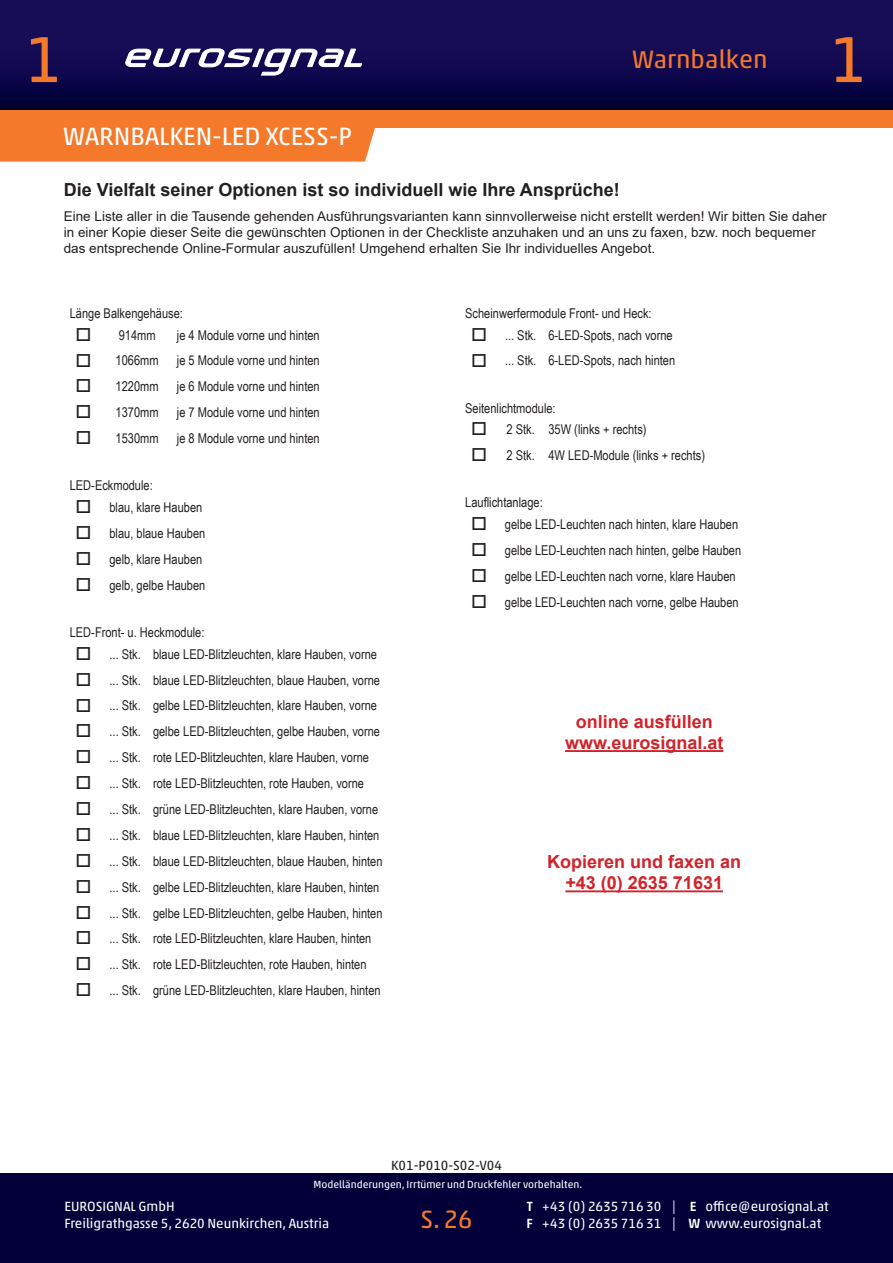
<style>
.page{position:relative;width:893px;height:1263px;background:#fff}
.page>*{position:absolute;margin:0;border:0;box-sizing:border-box;transform-origin:0 0}
.t1{font:66px "Akko Pro";color:#f4792a}
.t2{font:25.5px "Akko Pro";color:#fff}
.t3{font:25.5px "Akko Pro";color:#f4792a}
.t4{font:700 18px/21.6px "Arial";color:#d1232a;text-align:center}
.t5{font:700 18px "Arial";color:#231f20}
.t6{font:13.5px "Arial Narrow";color:#231f20}
.t7{font:13.5px/16.2px "Arial";color:#231f20}
.t8{font:13.5px/16.5px "Akko Pro";color:#fff}
.t9{font:13.5px "Akko Pro";color:#231f20}
.t10{font:10.5px "Akko Pro";color:#fff}
.s1{font-weight:500}
</style>
<div class="page">
<svg style="left:0;top:0;width:893px;height:110px;background:#0f094c"></svg>
<div style="left:0;top:110px;width:893px;height:18px;background:#f4792a"></div>
<div style="left:0;top:1174px;width:893px;height:89px;background:#030039"></div>
<div style="left:0;top:128px;width:375px;height:34px;background:#f4792a"></div>
<div style="left:352px;top:129px;width:13px;height:30px;background:#f4792a"></div>
<svg style="left:253px;top:49px;width:11px;height:18px"></svg>
<div style="left:253px;top:49px;width:11px;height:18px;border:1px solid #fff"></div>
<svg style="left:261px;top:49px;width:101px;height:26px"></svg>
<svg style="left:125px;top:49px;width:128px;height:18px"></svg>
<hr style="left:565px;top:750px;width:158px;height:2px;background:#d1232a">
<hr style="left:565px;top:890px;width:158px;height:2px;background:#d1232a">
<h1 class="t1" style="left:25px;top:19px;width:38px">1</h1>
<h2 class="t3" style="left:632px;top:44px;width:137px">Warnbalken</h2>
<h1 class="t1" style="left:830px;top:19px;width:38px">1</h1>
<h2 class="t2" style="left:63px;top:121px;width:290px">WARNBALKEN-LED XCESS-P</h2>
<h3 class="t5" style="left:64px;top:177px;width:558px">Die Vielfalt seiner Optionen ist so individuell wie Ihre Ansprüche!</h3>
<p class="t7" style="left:64px;top:208px;width:764px">Eine Liste aller in die Tausende gehenden Ausführungsvarianten kann sinnvollerweise nicht erstellt werden! Wir bitten Sie daher in einer Kopie dieser Seite die gewünschten Optionen in der Checkliste anzuhaken und an uns zu faxen, bzw. noch bequemer das entsprechende Online-Formular auszufüllen! Umgehend erhalten Sie Ihr individuelles Angebot.</p>
<p class="t6" style="left:70px;top:303px;width:115px">Länge Balkengehäuse:</p>
<p class="t6" style="left:76px;top:325px;width:82px">□ 914mm</p>
<p class="t6" style="left:177px;top:325px;width:144px">je 4 Module vorne und hinten</p>
<p class="t6" style="left:76px;top:351px;width:85px">□ 1066mm</p>
<p class="t6" style="left:177px;top:351px;width:144px">je 5 Module vorne und hinten</p>
<p class="t6" style="left:76px;top:377px;width:85px">□ 1220mm</p>
<p class="t6" style="left:177px;top:377px;width:144px">je 6 Module vorne und hinten</p>
<p class="t6" style="left:76px;top:403px;width:85px">□ 1370mm</p>
<p class="t6" style="left:177px;top:403px;width:144px">je 7 Module vorne und hinten</p>
<p class="t6" style="left:76px;top:428px;width:85px">□ 1530mm</p>
<p class="t6" style="left:177px;top:428px;width:144px">je 8 Module vorne und hinten</p>
<p class="t6" style="left:70px;top:476px;width:85px">LED-Eckmodule:</p>
<p class="t6" style="left:76px;top:497px;width:128px">□ blau, klare Hauben</p>
<p class="t6" style="left:76px;top:523px;width:131px">□ blau, blaue Hauben</p>
<p class="t6" style="left:76px;top:549px;width:128px">□ gelb, klare Hauben</p>
<p class="t6" style="left:76px;top:575px;width:131px">□ gelb, gelbe Hauben</p>
<p class="t6" style="left:70px;top:622px;width:136px">LED-Front- u. Heckmodule:</p>
<p class="t6" style="left:76px;top:644px;width:303px">□ ... Stk. blaue LED-Blitzleuchten, klare Hauben, vorne</p>
<p class="t6" style="left:76px;top:670px;width:306px">□ ... Stk. blaue LED-Blitzleuchten, blaue Hauben, vorne</p>
<p class="t6" style="left:76px;top:696px;width:303px">□ ... Stk. gelbe LED-Blitzleuchten, klare Hauben, vorne</p>
<p class="t6" style="left:76px;top:722px;width:306px">□ ... Stk. gelbe LED-Blitzleuchten, gelbe Hauben, vorne</p>
<p class="t6" style="left:76px;top:747px;width:295px">□ ... Stk. rote LED-Blitzleuchten, klare Hauben, vorne</p>
<p class="t6" style="left:76px;top:773px;width:290px">□ ... Stk. rote LED-Blitzleuchten, rote Hauben, vorne</p>
<p class="t6" style="left:76px;top:799px;width:304px">□ ... Stk. grüne LED-Blitzleuchten, klare Hauben, vorne</p>
<p class="t6" style="left:76px;top:825px;width:305px">□ ... Stk. blaue LED-Blitzleuchten, klare Hauben, hinten</p>
<p class="t6" style="left:76px;top:851px;width:308px">□ ... Stk. blaue LED-Blitzleuchten, blaue Hauben, hinten</p>
<p class="t6" style="left:76px;top:877px;width:305px">□ ... Stk. gelbe LED-Blitzleuchten, klare Hauben, hinten</p>
<p class="t6" style="left:76px;top:903px;width:308px">□ ... Stk. gelbe LED-Blitzleuchten, gelbe Hauben, hinten</p>
<p class="t6" style="left:76px;top:929px;width:297px">□ ... Stk. rote LED-Blitzleuchten, klare Hauben, hinten</p>
<p class="t6" style="left:76px;top:954px;width:292px">□ ... Stk. rote LED-Blitzleuchten, rote Hauben, hinten</p>
<p class="t6" style="left:76px;top:980px;width:307px">□ ... Stk. grüne LED-Blitzleuchten, klare Hauben, hinten</p>
<p class="t6" style="left:465px;top:303px;width:188px">Scheinwerfermodule Front- und Heck:</p>
<p class="t6" style="left:471px;top:325px;width:203px">□ ... Stk. 6-LED-Spots, nach vorne</p>
<p class="t6" style="left:471px;top:351px;width:206px">□ ... Stk. 6-LED-Spots, nach hinten</p>
<p class="t6" style="left:465px;top:398px;width:92px">Seitenlichtmodule:</p>
<p class="t6" style="left:471px;top:420px;width:177px">□ 2 Stk. 35W (links + rechts)</p>
<p class="t6" style="left:471px;top:446px;width:235px">□ 2 Stk. 4W LED-Module (links + rechts)</p>
<p class="t6" style="left:465px;top:493px;width:79px">Lauflichtanlage:</p>
<p class="t6" style="left:471px;top:515px;width:269px">□ gelbe LED-Leuchten nach hinten, klare Hauben</p>
<p class="t6" style="left:471px;top:540px;width:272px">□ gelbe LED-Leuchten nach hinten, gelbe Hauben</p>
<p class="t6" style="left:471px;top:566px;width:266px">□ gelbe LED-Leuchten nach vorne, klare Hauben</p>
<p class="t6" style="left:471px;top:592px;width:269px">□ gelbe LED-Leuchten nach vorne, gelbe Hauben</p>
<h3 class="t4" style="left:565px;top:711px;width:160px">online ausfüllen www.eurosignal.at</h3>
<h3 class="t4" style="left:547px;top:851px;width:196px">Kopieren und faxen an +43 (0) 2635 71631</h3>
<p class="t9" style="left:391px;top:1157px;width:112px">K01-P010-S02-V04</p>
<p class="t10" style="left:313px;top:1178px;width:270px">Modelländerungen, Irrtümer und Druckfehler vorbehalten.</p>
<p class="t8" style="left:64px;top:1198px;width:266px">EUROSIGNAL GmbH<br>Freiligrathgasse 5, 2620 Neunkirchen, Austria</p>
<h2 class="t3" style="left:420px;top:1204px;width:53px">S. 26</h2>
<p class="t8" style="left:526px;top:1198px;width:151px"><span class="s1">T</span> +43 (0) 2635 716 30 |<br><span class="s1">F</span> +43 (0) 2635 716 31 |</p>
<p class="t8" style="left:688px;top:1198px;width:142px"><span class="s1">E</span> office@eurosignal.at<br><span class="s1">W</span> www.eurosignal.at</p>
</div>
